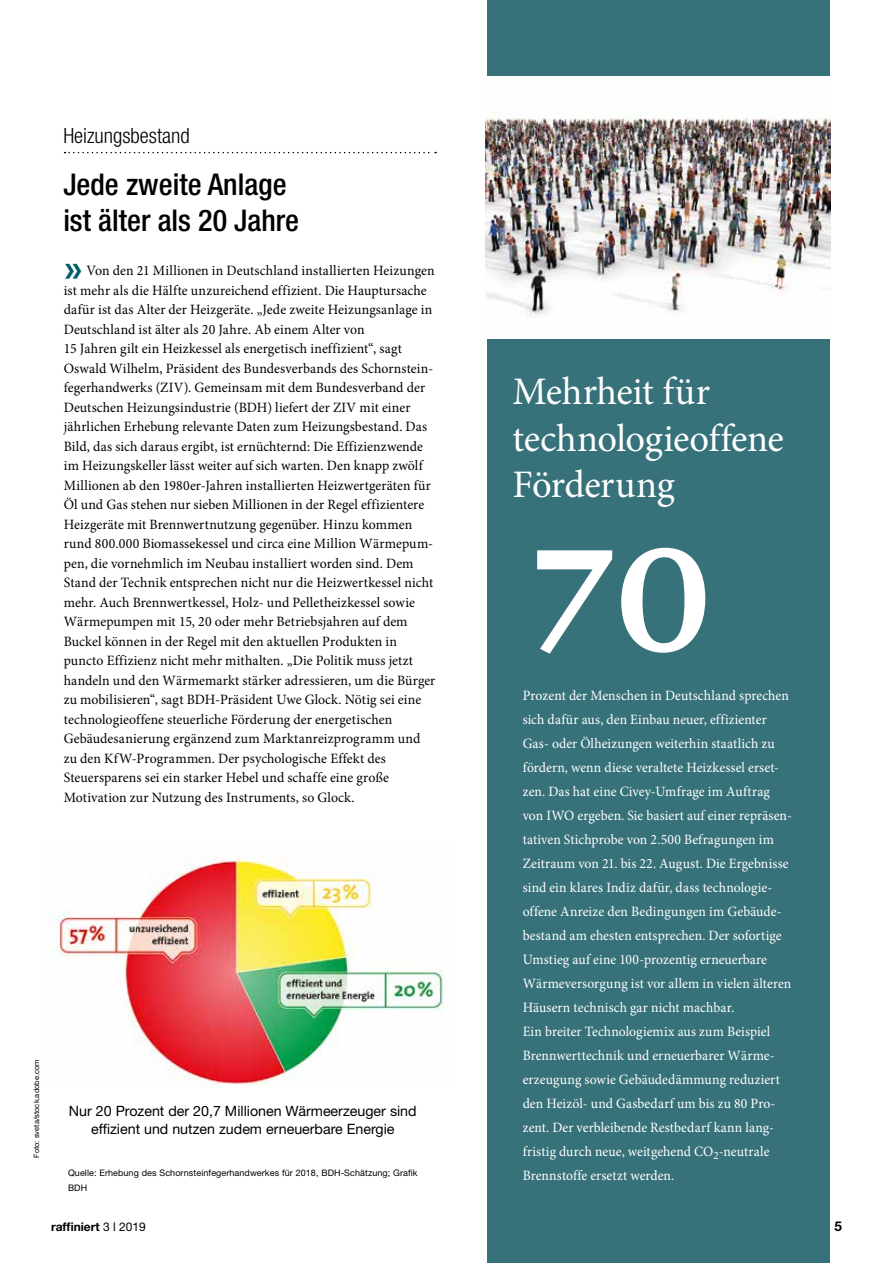
<style>
.page{position:relative;width:893px;height:1263px;background:#fff}
.page>*{position:absolute;margin:0;border:0;box-sizing:border-box;transform-origin:0 0}
.t1{font:700 145.95px "DTL Documenta TOT";color:#fff}
.t2{font:39px/46.5px "Minion Pro";letter-spacing:-.01em;color:#fff}
.t3{font:700 38.7px "Myriad Pro";color:#005e68}
.t4{font:500 condensed 30px/36px "Helvetica Neue LT Std";color:#000}
.t5{font:300 condensed 21px "Helvetica Neue LT Std";color:#000}
.t6{font:14.25px/19.5px "Minion Pro";letter-spacing:.005em;color:#000}
.t7{font:14.25px/24px "Minion Pro";letter-spacing:.005em;color:#fff;scale:.96 1}
.t8{font:14.25px/18px "Helvetica Neue LT Std";color:#000;text-align:center}
.t9{font:700 13.5px "Helvetica Neue LT Std";color:#000}
.t10{font:700 12px "Helvetica Neue LT Std";color:#000}
.t11{font:9px/15px "Helvetica Neue LT Std";letter-spacing:.01em;color:#000}
.t12{font:7.5px "Helvetica Neue LT Std";color:#000}
.s1{font-weight:400}
</style>
<div class="page">
<img style="left:54px;top:856px;width:390px;height:231px">
<div style="left:487px;top:0;width:342px;height:1263px;background:#37717a"></div>
<svg style="left:65px;top:152px;width:371px;height:1px"></svg>
<img style="left:485px;top:77px;width:346px;height:261px">
<h3 class="t5" style="left:63px;top:123px;width:128px">Heizungsbestand</h3>
<h3 class="t4" style="left:63px;top:166px;width:237px">Jede zweite Anlage ist älter als 20 Jahre</h3>
<p class="t12" style="left:32px;top:1158px;width:100px;rotate:-90deg">Foto: sveta/stock.adobe.com</p>
<h3 class="t3" style="left:64px;top:242px;width:19px">»</h3>
<p class="t6" style="left:64px;top:261px;width:373px;text-indent:23px">Von den 21 Millionen in Deutschland installierten Heizungen ist mehr als die Hälfte unzureichend effizient. Die Hauptursache dafür ist das Alter der Heizgeräte. „Jede zweite Heizungsanlage in Deutschland ist älter als 20 Jahre. Ab einem Alter von<br>15 Jahren gilt ein Heizkessel als energetisch ineffizient“, sagt Oswald Wilhelm, Präsident des Bundesverbands des Schornstein&shy;fegerhandwerks (ZIV). Gemeinsam mit dem Bundesverband der Deutschen Heizungsindustrie (BDH) liefert der ZIV mit einer jährlichen Erhebung relevante Daten zum Heizungsbestand. Das Bild, das sich daraus ergibt, ist ernüchternd: Die Effizienzwende im Heizungskeller lässt weiter auf sich warten. Den knapp zwölf Millionen ab den 1980er-Jahren installierten Heizwertgeräten für Öl und Gas stehen nur sieben Millionen in der Regel effizientere Heizgeräte mit Brennwertnutzung gegenüber. Hinzu kommen rund 800.000 Biomassekessel und circa eine Million Wärmepum&shy;pen, die vornehmlich im Neubau installiert worden sind. Dem Stand der Technik entsprechen nicht nur die Heizwertkessel nicht mehr. Auch Brennwertkessel, Holz- und Pelletheizkessel sowie Wärmepumpen mit 15, 20 oder mehr Betriebsjahren auf dem Buckel können in der Regel mit den aktuellen Produkten in puncto Effizienz nicht mehr mithalten. „Die Politik muss jetzt handeln und den Wärmemarkt stärker adressieren, um die Bürger zu mobilisieren“, sagt BDH-Präsident Uwe Glock. Nötig sei eine technologieoffene steuerliche Förderung der energetischen Gebäudesanierung ergänzend zum Marktanreizprogramm und zu den KfW-Programmen. Der psychologische Effekt des Steuersparens sei ein starker Hebel und schaffe eine große Motivation zur Nutzung des Instruments, so Glock.</p>
<p class="t8" style="left:69px;top:1102px;width:349px">Nur 20 Prozent der 20,7 Millionen Wärmeerzeuger sind effizient und nutzen zudem erneuerbare Energie</p>
<p class="t11" style="left:68px;top:1165px;width:351px">Quelle: Erhebung des Schornsteinfegerhandwerkes für 2018, BDH-Schätzung; Grafik<br>BDH</p>
<h2 class="t2" style="left:512px;top:369px;width:273px">Mehrheit für technologieoffene<br>Förderung</h2>
<h1 class="t1" style="left:523px;top:509px;width:191px">70</h1>
<p class="t7" style="left:523px;top:683px;width:282px">Prozent der Menschen in Deutschland sprechen sich dafür aus, den Einbau neuer, effizienter Gas- oder Ölheizungen weiterhin staatlich zu fördern, wenn diese veraltete Heizkessel erset&shy;zen. Das hat eine Civey-Umfrage im Auftrag von IWO ergeben. Sie basiert auf einer repräsen&shy;tativen Stichprobe von 2.500 Befragungen im Zeitraum von 21. bis 22. August. Die Ergebnisse sind ein klares Indiz dafür, dass technologie&shy;offene Anreize den Bedingungen im Gebäude&shy;bestand am ehesten entsprechen. Der sofortige Umstieg auf eine 100-prozentig erneuerbare Wärmeversorgung ist vor allem in vielen älteren Häusern technisch gar nicht machbar.<br>Ein breiter Technologiemix aus zum Beispiel Brennwerttechnik und erneuerbarer Wärme&shy;erzeugung sowie Gebäudedämmung reduziert den Heizöl- und Gasbedarf um bis zu 80 Pro&shy;zent. Der verbleibende Restbedarf kann lang&shy;fristig durch neue, weitgehend CO<sub>2</sub>-neutrale Brennstoffe ersetzt werden.</p>
<p class="t10" style="left:51px;top:1219px;width:96px">raffiniert <span class="s1">3 l 2019</span></p>
<p class="t9" style="left:834px;top:1217px;width:9px">5</p>
</div>
